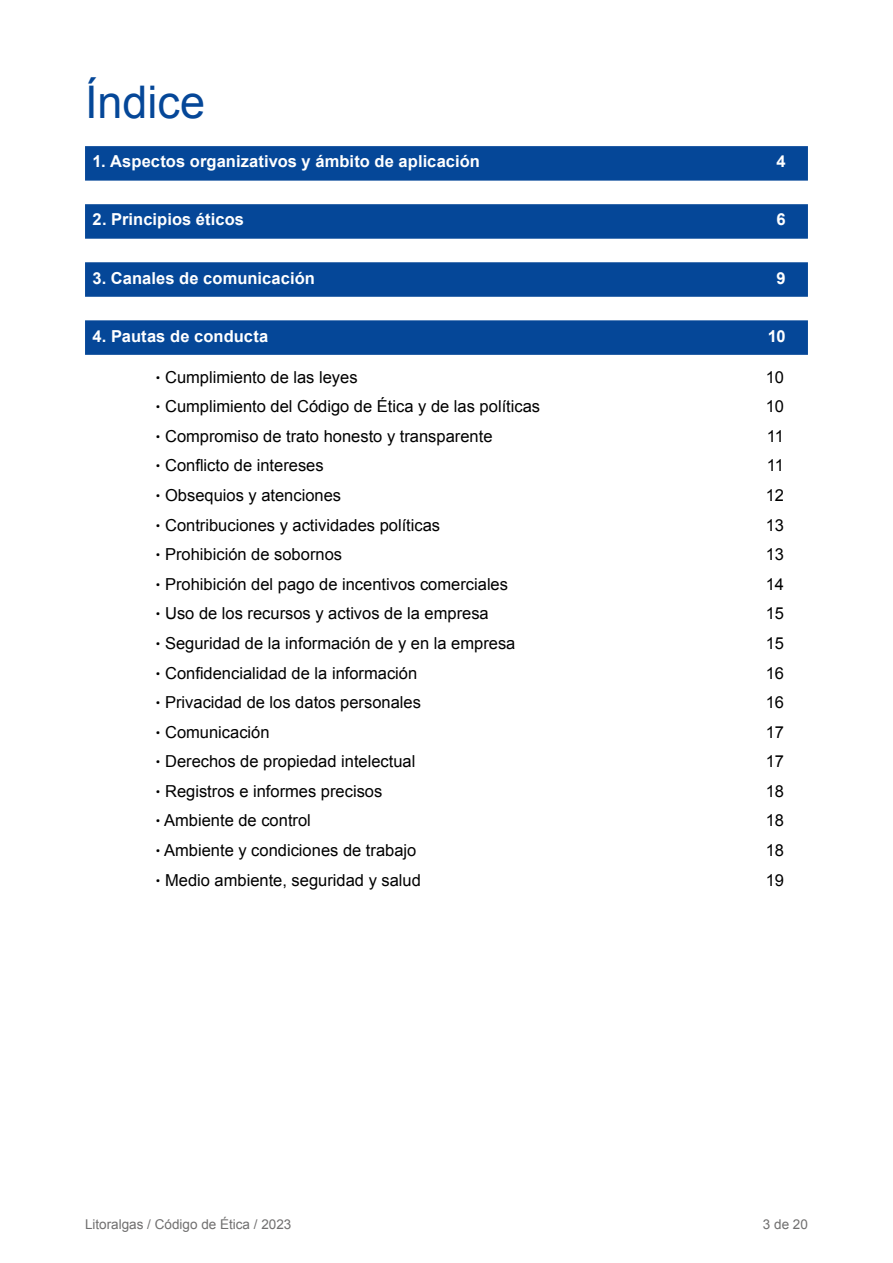
<style>
.page{position:relative;width:893px;height:1263px;background:#fff}
.page>*{position:absolute;margin:0;border:0;box-sizing:border-box;transform-origin:0 0}
.t1{font:45px "Arial";color:#054798}
.t2{font:16.5px "Arial";color:#000}
.t3{font:700 16.5px "Arial";letter-spacing:.005em;color:#fff}
.t4{font:13.5px "Arial";color:#706f6f}
.s1{font-family:"Abril Fatface"}
</style>
<div class="page">
<div style="left:85px;top:146px;width:723px;height:35px;background:#054798"></div>
<div style="left:85px;top:204px;width:723px;height:35px;background:#054798"></div>
<div style="left:85px;top:262px;width:723px;height:35px;background:#054798"></div>
<div style="left:85px;top:320px;width:723px;height:35px;background:#054798"></div>
<h1 class="t1" style="left:85px;top:73px;width:122px">Índice</h1>
<p class="t3" style="left:93px;top:151px;width:389px">1. Aspectos organizativos y ámbito de aplicación</p>
<p class="t3" style="left:776px;top:151px;width:11px">4</p>
<p class="t3" style="left:93px;top:209px;width:153px">2. Principios éticos</p>
<p class="t3" style="left:776px;top:209px;width:11px">6</p>
<p class="t3" style="left:93px;top:267px;width:224px">3. Canales de comunicación</p>
<p class="t3" style="left:776px;top:267px;width:11px">9</p>
<p class="t3" style="left:93px;top:325px;width:177px">4. Pautas de conducta</p>
<p class="t3" style="left:768px;top:325px;width:19px">10</p>
<p class="t2" style="left:156px;top:366px;width:204px"><span class="s1">·</span> Cumplimiento de las leyes</p>
<p class="t2" style="left:766px;top:366px;width:20px">10</p>
<p class="t2" style="left:156px;top:396px;width:386px"><span class="s1">·</span> Cumplimiento del Código de Ética y de las políticas</p>
<p class="t2" style="left:766px;top:396px;width:20px">10</p>
<p class="t2" style="left:156px;top:425px;width:338px"><span class="s1">·</span> Compromiso de trato honesto y transparente</p>
<p class="t2" style="left:767px;top:425px;width:19px">11</p>
<p class="t2" style="left:156px;top:455px;width:170px"><span class="s1">·</span> Conflicto de intereses</p>
<p class="t2" style="left:767px;top:455px;width:19px">11</p>
<p class="t2" style="left:156px;top:484px;width:187px"><span class="s1">·</span> Obsequios y atenciones</p>
<p class="t2" style="left:766px;top:484px;width:20px">12</p>
<p class="t2" style="left:156px;top:514px;width:286px"><span class="s1">·</span> Contribuciones y actividades políticas</p>
<p class="t2" style="left:766px;top:514px;width:20px">13</p>
<p class="t2" style="left:156px;top:544px;width:188px"><span class="s1">·</span> Prohibición de sobornos</p>
<p class="t2" style="left:766px;top:544px;width:20px">13</p>
<p class="t2" style="left:156px;top:573px;width:354px"><span class="s1">·</span> Prohibición del pago de incentivos comerciales</p>
<p class="t2" style="left:766px;top:573px;width:20px">14</p>
<p class="t2" style="left:156px;top:603px;width:335px"><span class="s1">·</span> Uso de los recursos y activos de la empresa</p>
<p class="t2" style="left:766px;top:603px;width:20px">15</p>
<p class="t2" style="left:156px;top:632px;width:361px"><span class="s1">·</span> Seguridad de la información de y en la empresa</p>
<p class="t2" style="left:766px;top:632px;width:20px">15</p>
<p class="t2" style="left:156px;top:662px;width:263px"><span class="s1">·</span> Confidencialidad de la información</p>
<p class="t2" style="left:766px;top:662px;width:20px">16</p>
<p class="t2" style="left:156px;top:691px;width:267px"><span class="s1">·</span> Privacidad de los datos personales</p>
<p class="t2" style="left:766px;top:691px;width:20px">16</p>
<p class="t2" style="left:156px;top:721px;width:116px"><span class="s1">·</span> Comunicación</p>
<p class="t2" style="left:766px;top:721px;width:20px">17</p>
<p class="t2" style="left:156px;top:751px;width:261px"><span class="s1">·</span> Derechos de propiedad intelectual</p>
<p class="t2" style="left:766px;top:751px;width:20px">17</p>
<p class="t2" style="left:156px;top:780px;width:228px"><span class="s1">·</span> Registros e informes precisos</p>
<p class="t2" style="left:766px;top:780px;width:20px">18</p>
<p class="t2" style="left:156px;top:810px;width:157px"><span class="s1">·</span> Ambiente de control</p>
<p class="t2" style="left:766px;top:810px;width:20px">18</p>
<p class="t2" style="left:156px;top:839px;width:262px"><span class="s1">·</span> Ambiente y condiciones de trabajo</p>
<p class="t2" style="left:766px;top:839px;width:20px">18</p>
<p class="t2" style="left:156px;top:869px;width:267px"><span class="s1">·</span> Medio ambiente, seguridad y salud</p>
<p class="t2" style="left:766px;top:869px;width:20px">19</p>
<p class="t4" style="left:85px;top:1216px;width:208px">Litoralgas / Código de Ética / 2023</p>
<p class="t4" style="left:763px;top:1216px;width:47px">3 de 20</p>
</div>
